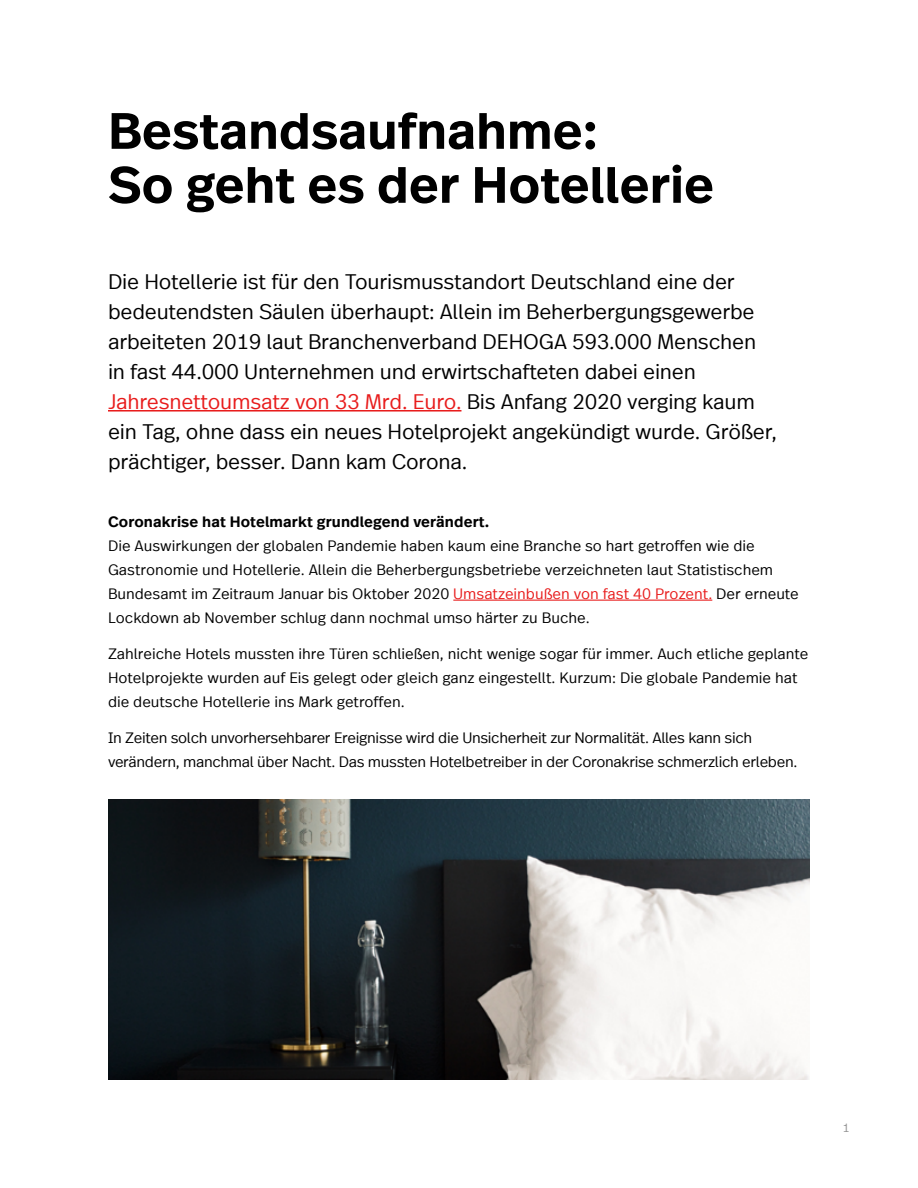
<style>
.page{position:relative;width:918px;height:1188px;background:#fff}
.page>*{position:absolute;margin:0;border:0;box-sizing:border-box;transform-origin:0 0}
.Section_header{font:600 51px/54px "Real Text Offc";color:#000}
.Lead_H1{font:300 21px/30px "Real Text Offc";letter-spacing:-.01em;color:#000}
.Body{font:300 15px/24px "Real Text Offc";color:#000}
.Body-2{font:300 15px/24px "Real Text Offc";letter-spacing:-.02em;color:#000}
.t1{font:600 15px "Real Text Offc";letter-spacing:.01em;color:#000}
.t2{font:300 12px "Real Text Offc";color:#939393}
.s1{color:#e81c1c}
</style>
<div class="page">
<hr style="left:108px;top:410px;width:353px;height:2px;background:#e81c1c">
<hr style="left:453px;top:600px;width:259px;height:1px;background:#e81c1c">
<img style="left:108px;top:799px;width:702px;height:281px">
<p class="Section_header" style="left:108px;top:105px;width:608px">Bestandsaufnahme:<br>So geht es der Hotellerie</p>
<p class="Lead_H1" style="left:108px;top:267px;width:671px">Die Hotellerie ist für den Tourismusstandort Deutschland eine der bedeutendsten Säulen überhaupt: Allein im Beherbergungsgewerbe arbeiteten 2019 laut Branchenverband DEHOGA 593.000 Menschen in fast 44.000 Unternehmen und erwirtschafteten dabei einen <span class="s1">Jahresnettoumsatz von 33 Mrd. Euro.</span> Bis Anfang 2020 verging kaum ein Tag, ohne dass ein neues Hotelprojekt angekündigt wurde. Größer, prächtiger, besser. Dann kam Corona.</p>
<h3 class="t1" style="left:108px;top:512px;width:383px">Coronakrise hat Hotelmarkt grundlegend verändert.</h3>
<p class="Body" style="left:108px;top:534px;width:692px">Die Auswirkungen der globalen Pandemie haben kaum eine Branche so hart getroffen wie die Gastronomie und Hotellerie. Allein die Beherbergungsbetriebe verzeichneten laut Statistischem Bundesamt im Zeitraum Januar bis Oktober 2020 <span class="s1">Umsatzeinbußen von fast 40 Prozent.</span> Der erneute Lockdown ab November schlug dann nochmal umso härter zu Buche.</p>
<p class="Body" style="left:108px;top:642px;width:702px">Zahlreiche Hotels mussten ihre Türen schließen, nicht wenige sogar für immer. Auch etliche geplante<br>Hotelprojekte wurden auf Eis gelegt oder gleich ganz eingestellt. Kurzum: Die globale Pandemie hat die deutsche Hotellerie ins Mark getroffen.</p>
<p class="Body-2" style="left:108px;top:726px;width:691px">In Zeiten solch unvorhersehbarer Ereignisse wird die Unsicherheit zur Normalität. Alles kann sich verändern, manchmal über Nacht. Das mussten Hotelbetreiber in der Coronakrise schmerzlich erleben.</p>
<p class="t2" style="left:842px;top:1120px;width:9px">1</p>
</div>
